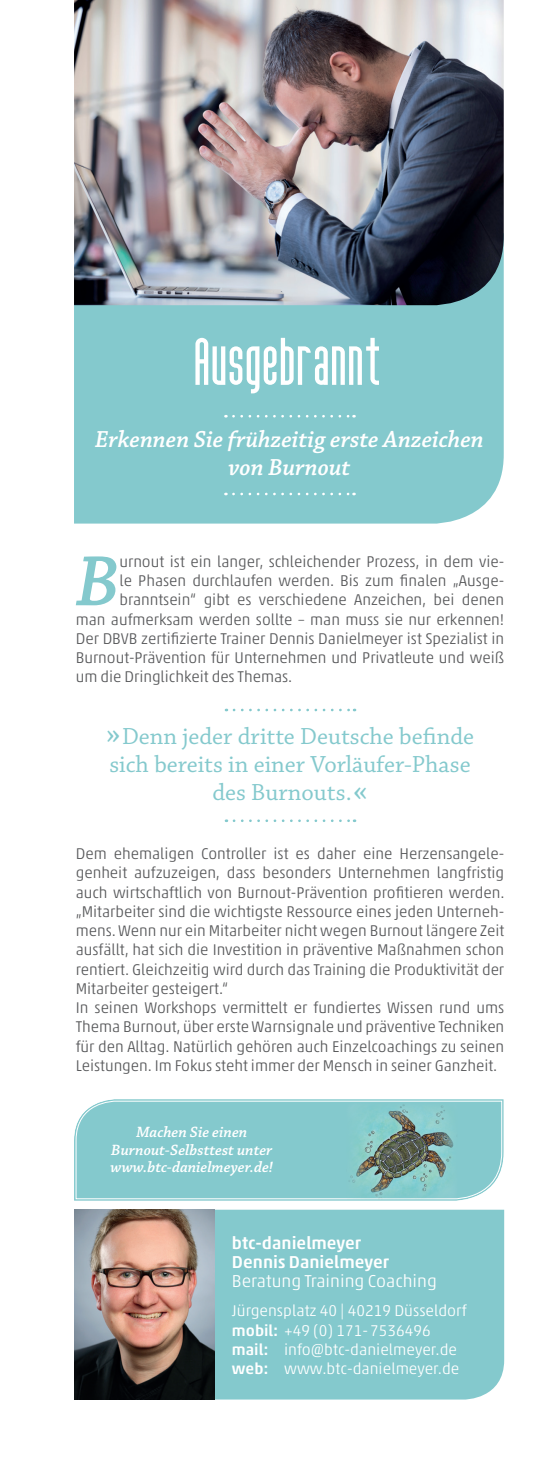
<style>
.page{position:relative;width:536px;height:1474px;background:#fff}
.page>*{position:absolute;margin:0;border:0;box-sizing:border-box;transform-origin:0 0}
.t1{font:87.5px "High Sans Serif 7";color:#fff}
.t2{font:italic 600 75.08px "Chaparral Pro";color:#84c9cd}
.t3{font:24.5px/28px "Chaparral Pro";color:#84c9cd;text-align:center}
.t4{font:italic 600 24.5px/28px "Chaparral Pro";color:#fff;text-align:center}
.t5{font:500 17.5px/19.2px "Akko Std";color:#fff}
.t6{font:300 17.5px "Akko Std";color:#fff}
.t7{font:300 15.75px/19.2px "Akko Std";color:#57585a}
.t8{font:300 15.75px/19.2px "Akko Std";color:#fff}
.t9{font:italic 600 15.75px/17.5px "Chaparral Pro";color:#fff;text-align:center}
.s1{font-size:35px}
.s2{font-weight:500}
</style>
<div class="page">
<div style="left:74px;top:305px;width:430px;height:218px;background:#84c9cd"></div>
<svg style="left:234px;top:708px;width:121px;height:3px"></svg>
<svg style="left:234px;top:819px;width:121px;height:3px"></svg>
<svg style="left:233px;top:415px;width:121px;height:2px"></svg>
<svg style="left:233px;top:492px;width:121px;height:3px"></svg>
<div style="left:214px;top:1209px;width:290px;height:190px;background:#84c9cd"></div>
<img style="left:75px;top:1209px;width:139px;height:190px">
<img style="left:74px;top:0;width:430px;height:305px">
<svg style="left:74px;top:1099px;width:430px;height:102px;background:#b4dddf"></svg>
<div style="left:75px;top:1100px;width:427px;height:99px;background:#84c9cd"></div>
<img style="left:347px;top:1103px;width:110px;height:96px">
<h1 class="t1" style="left:195px;top:325px;width:189px">Ausgebrannt</h1>
<h3 class="t4" style="left:95px;top:426px;width:390px">Erkennen Sie frühzeitig erste Anzeichen von Burnout</h3>
<h2 class="t2" style="left:76px;top:539px;width:45px">B</h2>
<p class="t7" style="left:119px;top:551px;width:386px">urnout ist ein langer, schleichender Prozess, in dem vie-</p>
<p class="t7" style="left:119px;top:571px;width:386px">le Phasen durchlaufen werden. Bis zum finalen „Ausge-</p>
<p class="t7" style="left:119px;top:590px;width:386px">branntsein“ gibt es verschiedene Anzeichen, bei denen</p>
<p class="t7" style="left:76px;top:609px;width:430px">man aufmerksam werden sollte – man muss sie nur erkennen!</p>
<p class="t7" style="left:76px;top:628px;width:430px">Der DBVB zertifizierte Trainer Dennis Danielmeyer ist Spezialist in</p>
<p class="t7" style="left:76px;top:648px;width:430px">Burnout-Prävention für Unternehmen und Privatleute und weiß</p>
<p class="t7" style="left:76px;top:667px;width:218px">um die Dringlichkeit des Themas.</p>
<h3 class="t3" style="left:106px;top:722px;width:369px"><span class="s1">»</span>Denn jeder dritte Deutsche befinde sich bereits in einer Vorläufer-Phase des Burnouts.<span class="s1">«</span></h3>
<p class="t7" style="left:76px;top:844px;width:430px">Dem ehemaligen Controller ist es daher eine Herzensangele&shy;genheit aufzuzeigen, dass besonders Unternehmen langfristig auch wirtschaftlich von Burnout-Prävention profitieren werden. „Mitarbeiter sind die wichtigste Ressource eines jeden Unterneh&shy;mens. Wenn nur ein Mitarbeiter nicht wegen Burnout längere Zeit ausfällt, hat sich die Investition in präventive Maßnahmen schon rentiert. Gleichzeitig wird durch das Training die Produktivität der Mitarbeiter gesteigert.“<br>In seinen Workshops vermittelt er fundiertes Wissen rund ums Thema Burnout, über erste Warnsignale und präventive Techniken für den Alltag. Natürlich gehören auch Einzelcoachings zu seinen Leistungen. Im Fokus steht immer der Mensch in seiner Ganzheit.</p>
<p class="t9" style="left:111px;top:1123px;width:164px">Machen Sie einen<br>Burnout-Selbsttest unter www.btc-danielmeyer.de!</p>
<p class="t5" style="left:232px;top:1232px;width:159px">btc-danielmeyer<br>Dennis Danielmeyer</p>
<p class="t6" style="left:232px;top:1270px;width:206px">Beratung Training Coaching</p>
<p class="t8" style="left:232px;top:1301px;width:236px">Jürgensplatz 40 | 40219 Düsseldorf <span class="s2">mobil:</span> +49 (0) 171-7536496 <span class="s2">mail:</span> info@btc-danielmeyer.de <span class="s2">web:</span> www.btc-danielmeyer.de</p>
</div>
